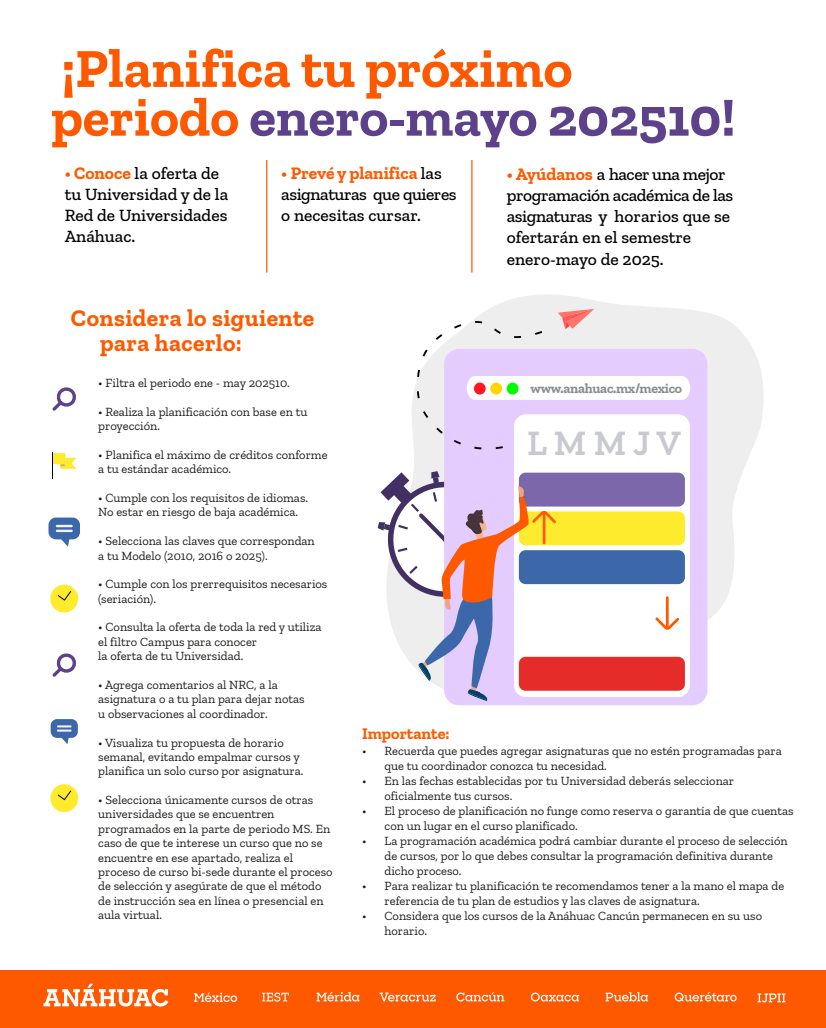
<style>
.page{position:relative;width:826px;height:1028px;background:#fff}
.page>*{position:absolute;margin:0;border:0;box-sizing:border-box;transform-origin:0 0}
.t1{font:700 55px/48.8px "Zilla Slab";color:#ff5900}
.t2{font:600 36.38px "Zilla Slab";color:#c9c9d2}
.t3{font:700 23.75px/25px "Zilla Slab";letter-spacing:.02em;color:#ff5900}
.t4{font:500 17.5px/21.2px "Zilla Slab";letter-spacing:-.025em;color:#000}
.t5{font:500 17.5px/21.2px "Zilla Slab";color:#000}
.t6{font:700 16.25px "Zilla Slab";color:#ff5900}
.t7{font:700 13.75px "Zilla Slab";letter-spacing:-.02em;color:#8a8d8f}
.t8{font:12.5px/14.4px "Zilla Slab";color:#1d1d1b}
.s1{color:#5d428b}
.s2{font-weight:700;color:#ff5900}
</style>
<div class="page">
<div style="left:0;top:970px;width:825px;height:58px;background:#ff5900"></div>
<svg style="left:194px;top:992px;width:43px;height:10px"></svg>
<svg style="left:43px;top:983px;width:125px;height:23px"></svg>
<svg style="left:412px;top:294px;width:351px;height:412px"></svg>
<div style="left:444px;top:349px;width:263px;height:356px;background:#e5ccff;border-radius:15px"></div>
<div style="left:514px;top:414px;width:175px;height:283px;background:#fff;border-radius:12px"></div>
<div style="left:518px;top:550px;width:166px;height:34px;background:#3c67a8;border-radius:7px"></div>
<div style="left:518px;top:657px;width:166px;height:33px;background:#e52c29;border-radius:7px"></div>
<div style="left:518px;top:511px;width:166px;height:34px;background:#ffeb2e;border-radius:7px"></div>
<div style="left:518px;top:472px;width:166px;height:34px;background:#7b67aa;border-radius:7px"></div>
<svg style="left:655px;top:617px;width:24px;height:13px"></svg>
<hr style="left:665px;top:596px;width:3px;height:33px;background:#ff5900">
<svg style="left:377px;top:471px;width:179px;height:230px"></svg>
<svg style="left:417px;top:309px;width:273px;height:140px"></svg>
<hr style="left:266px;top:160px;width:1px;height:112px;background:#ff5900">
<hr style="left:471px;top:160px;width:1px;height:112px;background:#ff5900">
<svg style="left:52px;top:387px;width:24px;height:24px"></svg>
<div style="left:50px;top:784px;width:28px;height:28px;background:#ffeb2e;border-radius:50%"></div>
<svg style="left:58px;top:790px;width:13px;height:10px"></svg>
<svg style="left:51px;top:719px;width:27px;height:25px"></svg>
<svg style="left:52px;top:452px;width:24px;height:27px"></svg>
<svg style="left:52px;top:653px;width:24px;height:24px"></svg>
<svg style="left:48px;top:517px;width:32px;height:29px"></svg>
<hr style="left:56px;top:529px;width:17px;height:3px;background:#f3f3f3">
<div style="left:50px;top:584px;width:28px;height:28px;background:#ffeb2e;border-radius:50%"></div>
<svg style="left:58px;top:591px;width:13px;height:10px"></svg>
<svg style="left:262px;top:992px;width:27px;height:9px"></svg>
<svg style="left:316px;top:992px;width:43px;height:9px"></svg>
<svg style="left:456px;top:992px;width:48px;height:9px"></svg>
<svg style="left:530px;top:992px;width:49px;height:9px"></svg>
<svg style="left:605px;top:992px;width:43px;height:9px"></svg>
<svg style="left:674px;top:992px;width:62px;height:9px"></svg>
<svg style="left:757px;top:993px;width:28px;height:9px"></svg>
<svg style="left:379px;top:992px;width:56px;height:9px"></svg>
<h1 class="t1" style="left:51px;top:44px;width:685px">¡Planifica tu próximo periodo <span class="s1">enero-mayo 202510!</span></h1>
<h3 class="t5" style="left:65px;top:162px;width:165px"><span class="s2">• Conoce</span> la oferta de tu Universidad y de la<br>Red de Universidades<br>Anáhuac.</h3>
<h3 class="t4" style="left:281px;top:162px;width:177px"><span class="s2">• Prevé y planifica</span> las asignaturas que quieres o necesitas cursar.</h3>
<h3 class="t4" style="left:506px;top:163px;width:228px"><span class="s2">• Ayúdanos</span> a hacer una mejor programación académica de las asignaturas y horarios que se ofertarán en el semestre enero-mayo de 2025.</h3>
<h3 class="t3" style="left:100px;top:306px;width:216px;text-indent:-29px">Considera lo siguiente para hacerlo:</h3>
<p class="t8" style="left:98px;top:376px;width:193px">• Filtra el periodo ene - may 202510.</p>
<p class="t8" style="left:98px;top:404px;width:210px">• Realiza la planificación con base en tu proyección.</p>
<p class="t8" style="left:98px;top:447px;width:231px">• Planifica el máximo de créditos conforme a tu estándar académico.</p>
<p class="t8" style="left:98px;top:491px;width:211px">• Cumple con los requisitos de idiomas.<br>No estar en riesgo de baja académica.</p>
<p class="t8" style="left:98px;top:534px;width:218px">• Selecciona las claves que correspondan a tu Modelo (2010, 2016 o 2025).</p>
<p class="t8" style="left:98px;top:577px;width:231px">• Cumple con los prerrequisitos necesarios (seriación).</p>
<p class="t8" style="left:98px;top:620px;width:225px">• Consulta la oferta de toda la red y utiliza el filtro Campus para conocer<br>la oferta de tu Universidad.</p>
<p class="t8" style="left:98px;top:677px;width:208px">• Agrega comentarios al NRC, a la asignatura o a tu plan para dejar notas u observaciones al coordinador.</p>
<p class="t8" style="left:98px;top:735px;width:207px">• Visualiza tu propuesta de horario semanal, evitando empalmar cursos y planifica un solo curso por asignatura.</p>
<p class="t8" style="left:98px;top:792px;width:236px">• Selecciona únicamente cursos de otras universidades que se encuentren programados en la parte de periodo MS. En caso de que te interese un curso que no se encuentre en ese apartado, realiza el proceso de curso bi-sede durante el proceso de selección y asegúrate de que el método de instrucción sea en línea o presencial en aula virtual.</p>
<p class="t7" style="left:530px;top:380px;width:153px">www.anahuac.mx/mexico</p>
<h2 class="t2" style="left:527px;top:422px;width:155px">L M M J V</h2>
<h3 class="t6" style="left:362px;top:724px;width:89px">Importante:</h3>
<p class="t8" style="left:384px;top:743px;width:398px;line-height:15px;text-indent:-22px">• Recuerda que puedes agregar asignaturas que no estén programadas para que tu coordinador conozca tu necesidad.</p>
<p class="t8" style="left:384px;top:773px;width:351px;line-height:15px;text-indent:-22px">• En las fechas establecidas por tu Universidad deberás seleccionar oficialmente tus cursos.</p>
<p class="t8" style="left:384px;top:803px;width:410px;line-height:15px;text-indent:-22px">• El proceso de planificación no funge como reserva o garantía de que cuentas con un lugar en el curso planificado.</p>
<p class="t8" style="left:384px;top:833px;width:404px;line-height:15px;text-indent:-22px">• La programación académica podrá cambiar durante el proceso de selección de cursos, por lo que debes consultar la programación definitiva durante dicho proceso.</p>
<p class="t8" style="left:384px;top:878px;width:401px;line-height:15px;text-indent:-22px">• Para realizar tu planificación te recomendamos tener a la mano el mapa de referencia de tu plan de estudios y las claves de asignatura.</p>
<p class="t8" style="left:384px;top:908px;width:379px;line-height:15px;text-indent:-22px">• Considera que los cursos de la Anáhuac Cancún permanecen en su uso horario.</p>
</div>
